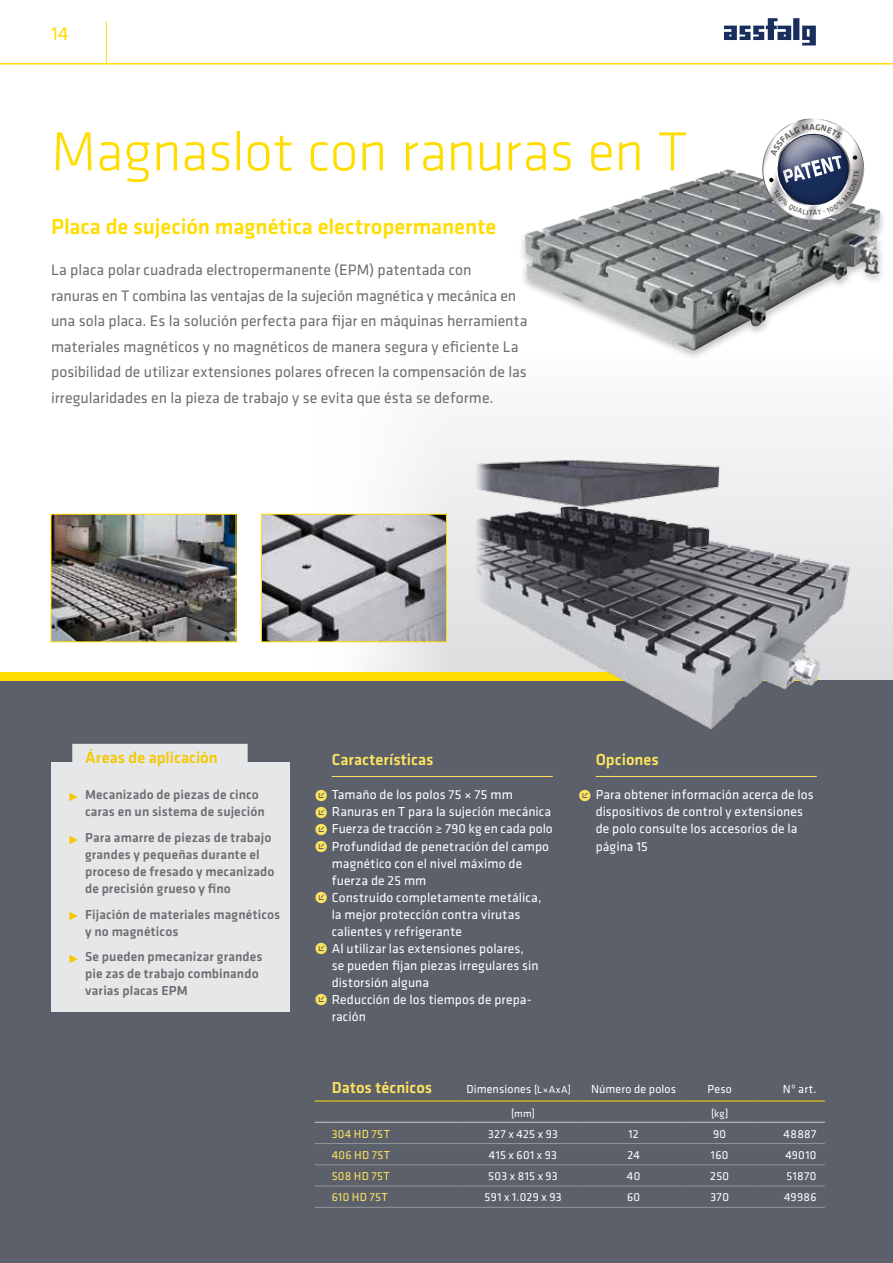
<style>
.page{position:relative;width:893px;height:1263px;background:#fff}
.page>*{position:absolute;margin:0;border:0;box-sizing:border-box;transform-origin:0 0}
.t1{font:300 57px "Klavika";letter-spacing:-.015em;color:#fd0}
.t2{font:500 22.5px "Klavika";letter-spacing:-.005em;color:#fd0}
.t3{font:19.5px "Klavika";color:#fd0}
.t4{font:500 16.5px "Klavika";color:#ffe45e}
.t5{font:500 16.5px "Klavika";color:#f4c900}
.t6{font:15.75px/25.5px "Klavika";color:#6d6e71}
.t7{font:13.5px/17px "Klavika";letter-spacing:.005em;color:#fff}
.t8{font:500 13.5px/17px "Klavika";letter-spacing:.01em;color:#6d6e71}
.t9{font:12px "Klavika";letter-spacing:.02em;color:#fff}
.t10{font:12px "Klavika";letter-spacing:.04em;color:#ffe45e}
.t11{font:10.5px "Klavika";color:#fff}
.s1{font-size:16.5px;color:#f4c900}
.s2{font-size:16.5px;color:#ffe45e}
.s3{font-size:10.5px}
</style>
<div class="page">
<svg style="left:315px;top:423px;width:578px;height:257px"></svg>
<div style="left:0;top:680px;width:893px;height:583px;background:#5b606b"></div>
<div style="left:0;top:672px;width:816px;height:8px;background:#fd0"></div>
<hr style="left:0;top:63px;width:893px;height:2px;background:#fd0">
<hr style="left:106px;top:21px;width:1px;height:43px;background:#fd0">
<img style="left:724px;top:18px;width:92px;height:28px">
<div style="left:51px;top:765px;width:238px;height:247px;background:#e6e7e8"></div>
<div style="left:51px;top:763px;width:238px;height:200px;background:#e6e7e8"></div>
<img style="left:53px;top:516px;width:181px;height:124px">
<div style="left:51px;top:514px;width:185px;height:128px;border:1px solid #fd0"></div>
<img style="left:263px;top:516px;width:182px;height:124px">
<div style="left:261px;top:514px;width:186px;height:128px;border:1px solid #fd0"></div>
<img style="left:525px;top:171px;width:356px;height:180px">
<img style="left:474px;top:458px;width:387px;height:272px">
<div style="left:72px;top:744px;width:176px;height:24px;background:#e6e7e8"></div>
<hr style="left:332px;top:776px;width:221px;height:1px;background:#ffe45e">
<hr style="left:596px;top:776px;width:221px;height:1px;background:#ffe45e">
<svg style="left:315px;top:1101px;width:17px;height:1px"></svg>
<hr style="left:332px;top:1101px;width:131px;height:1px;background:#fd0">
<hr style="left:463px;top:1101px;width:120px;height:1px;background:#fd0">
<hr style="left:583px;top:1101px;width:102px;height:1px;background:#fd0">
<hr style="left:685px;top:1101px;width:70px;height:1px;background:#fd0">
<hr style="left:755px;top:1101px;width:70px;height:1px;background:#fd0">
<svg style="left:315px;top:1122px;width:17px;height:1px"></svg>
<hr style="left:332px;top:1122px;width:131px;height:1px;background:#bcbec0">
<hr style="left:463px;top:1122px;width:120px;height:1px;background:#bcbec0">
<hr style="left:583px;top:1122px;width:102px;height:1px;background:#bcbec0">
<hr style="left:685px;top:1122px;width:70px;height:1px;background:#bcbec0">
<hr style="left:755px;top:1122px;width:70px;height:1px;background:#bcbec0">
<svg style="left:315px;top:1143px;width:17px;height:1px"></svg>
<hr style="left:332px;top:1143px;width:131px;height:1px;background:#939598">
<hr style="left:463px;top:1143px;width:120px;height:1px;background:#939598">
<hr style="left:583px;top:1143px;width:102px;height:1px;background:#939598">
<hr style="left:685px;top:1143px;width:70px;height:1px;background:#939598">
<hr style="left:755px;top:1143px;width:70px;height:1px;background:#939598">
<svg style="left:315px;top:1164px;width:17px;height:1px"></svg>
<hr style="left:332px;top:1164px;width:131px;height:1px;background:#939598">
<hr style="left:463px;top:1164px;width:120px;height:1px;background:#939598">
<hr style="left:583px;top:1164px;width:102px;height:1px;background:#939598">
<hr style="left:685px;top:1164px;width:70px;height:1px;background:#939598">
<hr style="left:755px;top:1164px;width:70px;height:1px;background:#939598">
<svg style="left:315px;top:1186px;width:17px;height:1px"></svg>
<hr style="left:332px;top:1186px;width:131px;height:1px;background:#939598">
<hr style="left:463px;top:1186px;width:120px;height:1px;background:#939598">
<hr style="left:583px;top:1186px;width:102px;height:1px;background:#939598">
<hr style="left:685px;top:1186px;width:70px;height:1px;background:#939598">
<hr style="left:755px;top:1186px;width:70px;height:1px;background:#939598">
<svg style="left:315px;top:1207px;width:17px;height:1px"></svg>
<hr style="left:332px;top:1207px;width:131px;height:1px;background:#939598">
<hr style="left:463px;top:1207px;width:120px;height:1px;background:#939598">
<hr style="left:583px;top:1207px;width:102px;height:1px;background:#939598">
<hr style="left:685px;top:1207px;width:70px;height:1px;background:#939598">
<hr style="left:755px;top:1207px;width:70px;height:1px;background:#939598">
<svg style="left:757px;top:118px;width:112px;height:107px"></svg>
<h3 class="t3" style="left:51px;top:23px;width:19px">14</h3>
<h1 class="t1" style="left:51px;top:120px;width:638px">Magnaslot con ranuras en T</h1>
<h2 class="t2" style="left:51px;top:214px;width:447px">Placa de sujeción magnética electropermanente</h2>
<p class="t6" style="left:51px;top:258px;width:478px">La placa polar cuadrada electropermanente (EPM) patentada con<br>ranuras en T combina las ventajas de la sujeción magnética y mecánica en una sola placa. Es la solución perfecta para fijar en máquinas herramienta materiales magnéticos y no magnéticos de manera segura y eficiente La posibilidad de utilizar extensiones polares ofrecen la compensación de las irregularidades en la pieza de trabajo y se evita que ésta se deforme.</p>
<p class="t5" style="left:85px;top:748px;width:134px">Áreas de aplicación</p>
<p class="t8" style="left:85px;top:787px;width:181px;text-indent:-17px"><span class="s1">˭</span> Mecanizado de piezas de cinco caras en un sistema de sujeción</p>
<p class="t8" style="left:85px;top:829px;width:191px;text-indent:-17px"><span class="s1">˭</span> Para amarre de piezas de trabajo grandes y pequeñas durante el proceso de fresado y mecanizado de precisión grueso y fino</p>
<p class="t8" style="left:85px;top:906px;width:197px;text-indent:-17px"><span class="s1">˭</span> Fijación de materiales magnéticos y no magnéticos</p>
<p class="t8" style="left:85px;top:948px;width:179px;text-indent:-17px"><span class="s1">˭</span> Se pueden pmecanizar grandes pie zas de trabajo combinando varias placas EPM</p>
<p class="t4" style="left:332px;top:751px;width:103px">Características</p>
<p class="t7" style="left:315px;top:787px;width:200px"><span class="s2">ˠ</span> Tamaño de los polos 75 × 75 mm</p>
<p class="t7" style="left:315px;top:804px;width:238px"><span class="s2">ˠ</span> Ranuras en T para la sujeción mecánica</p>
<p class="t7" style="left:315px;top:821px;width:240px"><span class="s2">ˠ</span> Fuerza de tracción ≥ 790 kg en cada polo</p>
<p class="t7" style="left:315px;top:838px;width:236px"><span class="s2">ˠ</span> Profundidad de penetración del campo</p>
<p class="t7" style="left:332px;top:855px;width:192px">magnético con el nivel máximo de</p>
<p class="t7" style="left:332px;top:872px;width:96px">fuerza de 25 mm</p>
<p class="t7" style="left:315px;top:889px;width:228px"><span class="s2">ˠ</span> Construido completamente metálica,</p>
<p class="t7" style="left:332px;top:906px;width:190px">la mejor protección contra virutas</p>
<p class="t7" style="left:332px;top:923px;width:132px">calientes y refrigerante</p>
<p class="t7" style="left:315px;top:940px;width:211px"><span class="s2">ˠ</span> Al utilizar las extensiones polares,</p>
<p class="t7" style="left:332px;top:957px;width:208px">se pueden fijan piezas irregulares sin</p>
<p class="t7" style="left:332px;top:974px;width:99px">distorsión alguna</p>
<p class="t7" style="left:315px;top:991px;width:219px"><span class="s2">ˠ</span> Reducción de los tiempos de prepa-</p>
<p class="t7" style="left:332px;top:1008px;width:36px">ración</p>
<p class="t4" style="left:596px;top:751px;width:65px">Opciones</p>
<p class="t7" style="left:596px;top:787px;width:220px;text-indent:-17px"><span class="s2">ˠ</span> Para obtener información acerca de los dispositivos de control y extensiones de polo consulte los accesorios de la página 15</p>
<p class="t4" style="left:332px;top:1078px;width:102px">Datos técnicos</p>
<p class="t9" style="left:466px;top:1082px;width:106px">Dimensiones <span class="s3">[L×AxA]</span></p>
<p class="t9" style="left:591px;top:1082px;width:87px">Número de polos</p>
<p class="t9" style="left:707px;top:1082px;width:26px">Peso</p>
<p class="t9" style="left:783px;top:1082px;width:35px">Nº art.</p>
<p class="t11" style="left:511px;top:1108px;width:25px">[mm]</p>
<p class="t11" style="left:711px;top:1108px;width:19px">[kg]</p>
<p class="t10" style="left:332px;top:1127px;width:60px">304 HD 75T</p>
<p class="t9" style="left:488px;top:1127px;width:71px">327 x 425 x 93</p>
<p class="t9" style="left:628px;top:1127px;width:12px">12</p>
<p class="t9" style="left:713px;top:1127px;width:15px">90</p>
<p class="t9" style="left:784px;top:1127px;width:34px">48887</p>
<p class="t10" style="left:332px;top:1148px;width:60px">406 HD 75T</p>
<p class="t9" style="left:489px;top:1148px;width:70px">415 x 601 x 93</p>
<p class="t9" style="left:627px;top:1148px;width:14px">24</p>
<p class="t9" style="left:711px;top:1148px;width:19px">160</p>
<p class="t9" style="left:785px;top:1148px;width:33px">49010</p>
<p class="t10" style="left:332px;top:1169px;width:60px">508 HD 75T</p>
<p class="t9" style="left:488px;top:1169px;width:71px">503 x 815 x 93</p>
<p class="t9" style="left:627px;top:1169px;width:15px">40</p>
<p class="t9" style="left:710px;top:1169px;width:21px">250</p>
<p class="t9" style="left:786px;top:1169px;width:32px">51870</p>
<p class="t10" style="left:332px;top:1191px;width:58px">610 HD 75T</p>
<p class="t9" style="left:484px;top:1191px;width:79px">591 x 1.029 x 93</p>
<p class="t9" style="left:627px;top:1191px;width:15px">60</p>
<p class="t9" style="left:710px;top:1191px;width:20px">370</p>
<p class="t9" style="left:784px;top:1191px;width:34px">49986</p>
</div>
